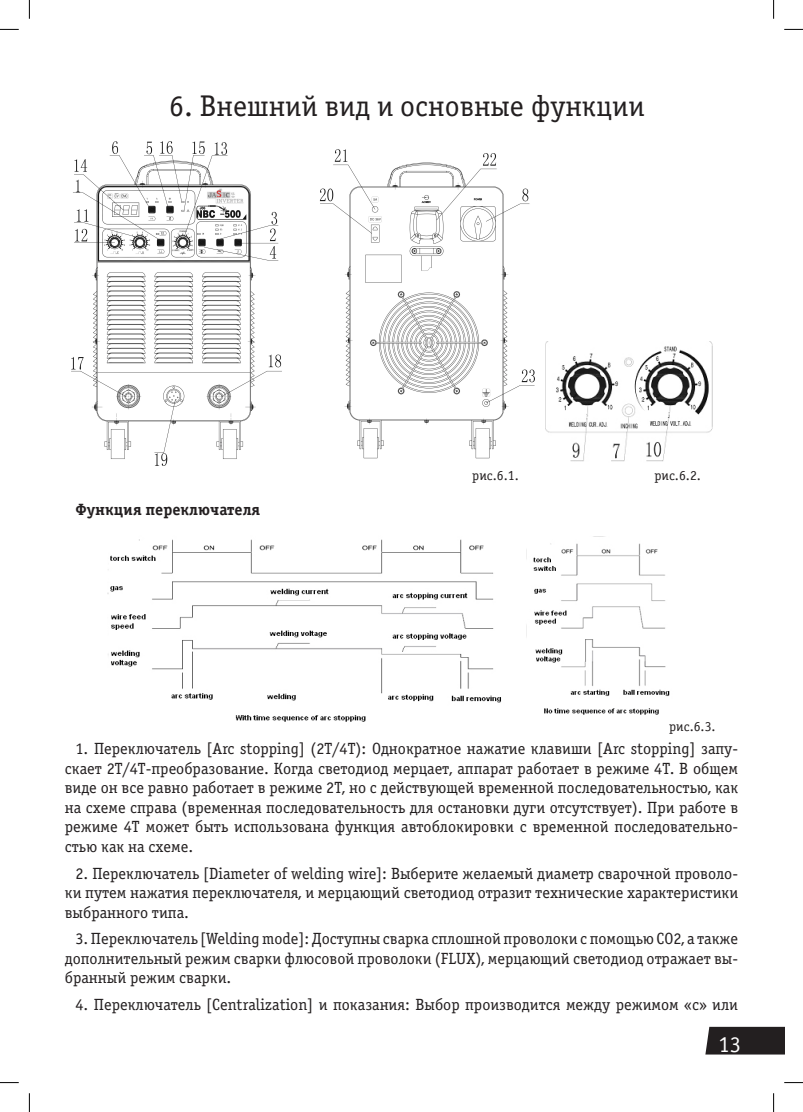
<style>
.page{position:relative;width:803px;height:1112px;background:#fff}
.page>*{position:absolute;margin:0;border:0;box-sizing:border-box;transform-origin:0 0}
.t1{font:30px "Officina Serif C";color:#231f20}
.t2{font:22.5px "Officina Serif CTT";color:#fff}
.t3{font:16.25px/19.5px "Officina Serif C";color:#231f20;text-align:justify}
.t4{font:700 16.25px "Officina Serif C";color:#231f20}
.t5{font:13.75px "Officina Serif CTT";color:#231f20}
</style>
<div class="page">
<svg style="left:705px;top:1026px;width:79px;height:28px;background:#302c2d"></svg>
<img style="left:71px;top:141px;width:464px;height:324px">
<img style="left:546px;top:341px;width:167px;height:121px">
<img style="left:107px;top:539px;width:394px;height:183px">
<img style="left:526px;top:536px;width:144px;height:179px">
<svg style="left:0;top:29px;width:19px;height:1px"></svg>
<svg style="left:784px;top:29px;width:19px;height:1px"></svg>
<svg style="left:0;top:1082px;width:19px;height:1px"></svg>
<svg style="left:784px;top:1082px;width:19px;height:1px"></svg>
<svg style="left:29px;top:0;width:1px;height:19px"></svg>
<svg style="left:29px;top:1093px;width:1px;height:18px"></svg>
<svg style="left:773px;top:0;width:1px;height:19px"></svg>
<svg style="left:773px;top:1093px;width:1px;height:18px"></svg>
<h1 class="t1" style="left:169px;top:89px;width:477px">6. Внешний вид и основные функции</h1>
<p class="t4" style="left:75px;top:500px;width:186px">Функция переключателя</p>
<p class="t5" style="left:472px;top:468px;width:48px">рис.6.1.</p>
<p class="t5" style="left:654px;top:468px;width:48px">рис.6.2.</p>
<p class="t5" style="left:669px;top:718px;width:48px">рис.6.3.</p>
<p class="t3" style="left:65px;top:739px;width:675px;text-indent:11px">1. Переключатель [Arc stopping] (2T/4T): Однократное нажатие клавиши [Arc stopping] запу&shy;скает 2T/4T-преобразование. Когда светодиод мерцает, аппарат работает в режиме 4T. В общем виде он все равно работает в режиме 2T, но с действующей временной последовательностью, как на схеме справа (временная последовательность для остановки дуги отсутствует). При работе в режиме 4T может быть использована функция автоблокировки с временной последовательно&shy;стью как на схеме.</p>
<p class="t3" style="left:65px;top:863px;width:675px;text-indent:11px">2. Переключатель [Diameter of welding wire]: Выберите желаемый диаметр сварочной проволо&shy;ки путем нажатия переключателя, и мерцающий светодиод отразит технические характеристики выбранного типа.</p>
<p class="t3" style="left:65px;top:929px;width:675px;text-indent:11px">3. Переключатель [Welding mode]: Доступны сварка сплошной проволоки с помощью CO2, а также дополнительный режим сварки флюсовой проволоки (FLUX), мерцающий светодиод отражает вы&shy;бранный режим сварки.</p>
<p class="t3" style="left:75px;top:994px;width:664px">4. Переключатель [Centralization] и показания: Выбор производится между режимом «с» или</p>
<h2 class="t2" style="left:719px;top:1031px;width:24px">13</h2>
</div>
